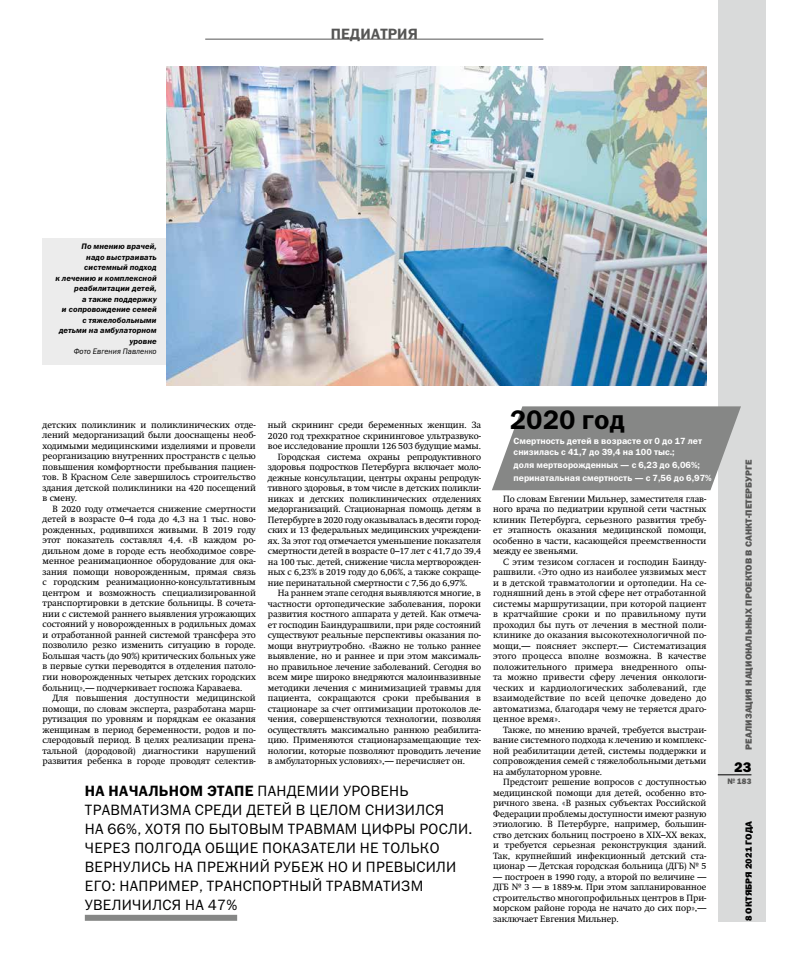
<style>
.page{position:relative;width:794px;height:978px;background:#fff}
.page>*{position:absolute;margin:0;border:0;box-sizing:border-box;transform-origin:0 0}
.t1{font:27px "Franklin Gothic Demi ITC";color:#000}
.t2{font:15px/19px "Franklin Gothic Book ITC";letter-spacing:.02em;color:#000}
.t3{font:15px "Franklin Gothic Demi ITC";letter-spacing:.045em;color:#000}
.t4{font:15px "Franklin Gothic Demi ITC";letter-spacing:.02em;color:#565655}
.t5{font:14px "Franklin Gothic Heavy ITC";color:#000}
.t6{font:9px/10.5px "Swift C";color:#000;text-align:justify}
.t7{font:9px/10.4px "Franklin Gothic Demi ITC";color:#fff}
.t8{font:9px "Franklin Gothic Heavy ITC";letter-spacing:.01em;color:#565655}
.t9{font:9px "Franklin Gothic Heavy ITC";letter-spacing:.01em;color:#000}
.t10{font:italic 8px/10.5px "Franklin Gothic Demi ITC";letter-spacing:.01em;color:#000;text-align:right}
.t11{font:italic 8px "Franklin Gothic Book ITC";letter-spacing:.01em;color:#000;scale:.95 1}
.t12{font:8px "Franklin Gothic Heavy ITC";color:#565655;scale:.95 1}
.s1{font-family:"Franklin Gothic Book ITC"}
</style>
<div class="page">
<div style="left:718px;top:0;width:48px;height:921px;background:#d9dada"></div>
<hr style="left:718px;top:774px;width:33px;height:1px;background:#000">
<hr style="left:205px;top:39px;width:338px;height:1px;background:#565655">
<div style="left:85px;top:915px;width:152px;height:6px;background:#868786"></div>
<svg style="left:492px;top:406px;width:249px;height:84px;background:#939393"></svg>
<div style="left:43px;top:239px;width:135px;height:126px;background:#ececec"></div>
<img style="left:166px;top:67px;width:540px;height:319px">
<h2 class="t4" style="left:331px;top:24px;width:89px">Педиатрия</h2>
<p class="t10" style="left:55px;top:242px;width:103px">По мнению врачей,<br>надо выстраивать системный подход<br>к лечению и комплексной реабилитации детей,<br>а также поддержку<br>и сопровождение семей<br>с тяжелобольными детьми на амбулаторном уровне</p>
<p class="t11" style="left:74px;top:347px;width:89px">Фото Евгения Павленко</p>
<p class="t6" style="left:43px;top:420px;width:215px">детских поликлиник и поликлинических отде&shy;лений медорганизаций были дооснащены необ&shy;ходимыми медицинскими изделиями и провели реорганизацию внутренних пространств с целью повышения комфортности пребывания пациен&shy;тов. В Красном Селе завершилось строительство здания детской поликлиники на 420 посещений в смену.</p>
<p class="t6" style="left:43px;top:504px;width:215px;text-indent:10px">В 2020 году отмечается снижение смертности детей в возрасте 0–4 года до 4,3 на 1 тыс. ново&shy;рожденных, родившихся живыми. В 2019 году этот показатель составлял 4,4. «В каждом ро&shy;дильном доме в городе есть необходимое совре&shy;менное реанимационное оборудование для ока&shy;зания помощи новорожденным, прямая связь с городским реанимационно-консультативным центром и возможность специализированной транспортировки в детские больницы. В сочета&shy;нии с системой раннего выявления угрожающих состояний у новорожденных в родильных домах и отработанной ранней системой трансфера это позволило резко изменить ситуацию в городе.<br>Большая часть (до 90%) критических больных уже в первые сутки переводятся в отделения патоло&shy;гии новорожденных четырех детских городских больниц»,— подчеркивает госпожа Караваева.</p>
<p class="t6" style="left:43px;top:693px;width:215px;text-indent:10px">Для повышения доступности медицинской помощи, по словам эксперта, разработана марш&shy;рутизация по уровням и порядкам ее оказания женщинам в период беременности, родов и по&shy;слеродовый период. В целях реализации прена&shy;тальной (дородовой) диагностики нарушений развития ребенка в городе проводят селектив-</p>
<p class="t6" style="left:268px;top:420px;width:215px">ный скрининг среди беременных женщин. За</p>
<p class="t6" style="left:268px;top:430px;width:215px">2020 год трехкратное скрининговое ультразвуко-</p>
<p class="t6" style="left:268px;top:441px;width:215px">вое исследование прошли 126 503 будущие мамы.</p>
<p class="t6" style="left:278px;top:451px;width:205px">Городская система охраны репродуктивного</p>
<p class="t6" style="left:268px;top:462px;width:215px">здоровья подростков Петербурга включает моло-</p>
<p class="t6" style="left:268px;top:472px;width:215px">дежные консультации, центры охраны репродук-</p>
<p class="t6" style="left:268px;top:483px;width:215px">тивного здоровья, в том числе в детских поликли-</p>
<p class="t6" style="left:268px;top:493px;width:215px">никах и детских поликлинических отделениях</p>
<p class="t6" style="left:268px;top:504px;width:215px">медорганизаций. Стационарная помощь детям в</p>
<p class="t6" style="left:268px;top:514px;width:215px">Петербурге в 2020 году оказывалась в десяти город-</p>
<p class="t6" style="left:268px;top:525px;width:215px">ских и 13 федеральных медицинских учреждени-</p>
<p class="t6" style="left:268px;top:535px;width:215px">ях. За этот год отмечается уменьшение показателя</p>
<p class="t6" style="left:268px;top:546px;width:215px">смертности детей в возрасте 0–17 лет с 41,7 до 39,4</p>
<p class="t6" style="left:268px;top:556px;width:215px">на 100 тыс. детей, снижение числа мертворожден-</p>
<p class="t6" style="left:268px;top:567px;width:215px">ных с 6,23% в 2019 году до 6,06%, а также сокраще-</p>
<p class="t6" style="left:268px;top:577px;width:201px">ние перинатальной смертности с 7,56 до 6,97%.</p>
<p class="t6" style="left:278px;top:588px;width:205px">На раннем этапе сегодня выявляются многие, в</p>
<p class="t6" style="left:268px;top:598px;width:215px">частности ортопедические заболевания, пороки</p>
<p class="t6" style="left:268px;top:609px;width:215px">развития костного аппарата у детей. Как отмеча-</p>
<p class="t6" style="left:268px;top:619px;width:215px">ет господин Баиндурашвили, при ряде состояний</p>
<p class="t6" style="left:268px;top:630px;width:215px">существуют реальные перспективы оказания по-</p>
<p class="t6" style="left:268px;top:640px;width:215px">мощи внутриутробно. «Важно не только раннее</p>
<p class="t6" style="left:268px;top:651px;width:215px">выявление, но и раннее и при этом максималь-</p>
<p class="t6" style="left:268px;top:661px;width:215px">но правильное лечение заболеваний. Сегодня во</p>
<p class="t6" style="left:268px;top:672px;width:215px">всем мире широко внедряются малоинвазивные</p>
<p class="t6" style="left:268px;top:682px;width:215px">методики лечения с минимизацией травмы для</p>
<p class="t6" style="left:268px;top:693px;width:215px">пациента, сокращаются сроки пребывания в</p>
<p class="t6" style="left:268px;top:703px;width:215px">стационаре за счет оптимизации протоколов ле-</p>
<p class="t6" style="left:268px;top:714px;width:215px">чения, совершенствуются технологии, позволяя</p>
<p class="t6" style="left:268px;top:724px;width:215px">осуществлять максимально раннюю реабилита-</p>
<p class="t6" style="left:268px;top:735px;width:215px">цию. Применяются стационарзамещающие тех-</p>
<p class="t6" style="left:268px;top:745px;width:215px">нологии, которые позволяют проводить лечение</p>
<p class="t6" style="left:268px;top:756px;width:199px">в амбулаторных условиях»,— перечисляет он.</p>
<h2 class="t3" style="left:85px;top:782px;width:325px">На начальном этапе <span class="s1">пандемии уровень</span></h2>
<h2 class="t2" style="left:85px;top:800px;width:389px">травматизма среди детей в целом снизился<br>на 66%, хотя по бытовым травмам цифры росли.<br>Через полгода общие показатели не только вернулись на прежний рубеж но и превысили его: например, транспортный травматизм увеличился на 47%</h2>
<h1 class="t1" style="left:510px;top:403px;width:117px">2020 год</h1>
<p class="t7" style="left:513px;top:436px;width:190px">Смертность детей в возрасте от 0 до 17 лет снизилась с 41,7 до 39,4 на 100 тыс.;</p>
<p class="t7" style="left:513px;top:458px;width:200px;line-height:13.2px">доля мертворожденных — с 6,23 до 6,06%; перинатальная смертность — с 7,56 до 6,97%</p>
<p class="t6" style="left:493px;top:493px;width:215px;text-indent:10px">По словам Евгении Мильнер, заместителя глав&shy;ного врача по педиатрии крупной сети частных клиник Петербурга, серьезного развития требу&shy;ет этапность оказания медицинской помощи, особенно в части, касающейся преемственности между ее звеньями.</p>
<p class="t6" style="left:493px;top:556px;width:215px;text-indent:10px">С этим тезисом согласен и господин Баинду&shy;рашвили. «Это одно из наиболее уязвимых мест и в детской травматологии и ортопедии. На се&shy;годняшний день в этой сфере нет отработанной системы маршрутизации, при которой пациент в кратчайшие сроки и по правильному пути проходил бы путь от лечения в местной поли&shy;клинике до оказания высокотехнологичной по&shy;мощи,— поясняет эксперт.— Систематизация этого процесса вполне возможна. В качестве положительного примера внедренного опы&shy;та можно привести сферу лечения онкологи&shy;ческих и кардиологических заболеваний, где взаимодействие по всей цепочке доведено до автоматизма, благодаря чему не теряется драго&shy;ценное время».</p>
<p class="t6" style="left:493px;top:724px;width:215px;text-indent:10px">Также, по мнению врачей, требуется выстраи&shy;вание системного подхода к лечению и комплекс&shy;ной реабилитации детей, системы поддержки и сопровождения семей с тяжелобольными детьми на амбулаторном уровне.</p>
<p class="t6" style="left:493px;top:777px;width:215px;text-indent:10px">Предстоит решение вопросов с доступностью медицинской помощи для детей, особенно вто&shy;ричного звена. «В разных субъектах Российской Федерации проблемы доступности имеют разную этиологию. В Петербурге, например, большин&shy;ство детских больниц построено в XIX–XX веках, и требуется серьезная реконструкция зданий.<br>Так, крупнейший инфекционный детский ста&shy;ционар — Детская городская больница (ДГБ) № 5</p>
<p class="t6" style="left:493px;top:871px;width:215px">— построен в 1990 году, а второй по величине — ДГБ № 3 — в 1889-м. При этом запланированное строительство многопрофильных центров в При&shy;морском районе города не начато до сих пор»,— заключает Евгения Мильнер.</p>
<p class="t8" style="left:743px;top:750px;width:292px;rotate:-90deg">Реализация национальных проектов в Санкт-Петербурге</p>
<h3 class="t5" style="left:734px;top:758px;width:19px">23</h3>
<p class="t12" style="left:727px;top:776px;width:27px">№ 183</p>
<p class="t9" style="left:743px;top:921px;width:102px;rotate:-90deg">8 октября 2021 года</p>
</div>
